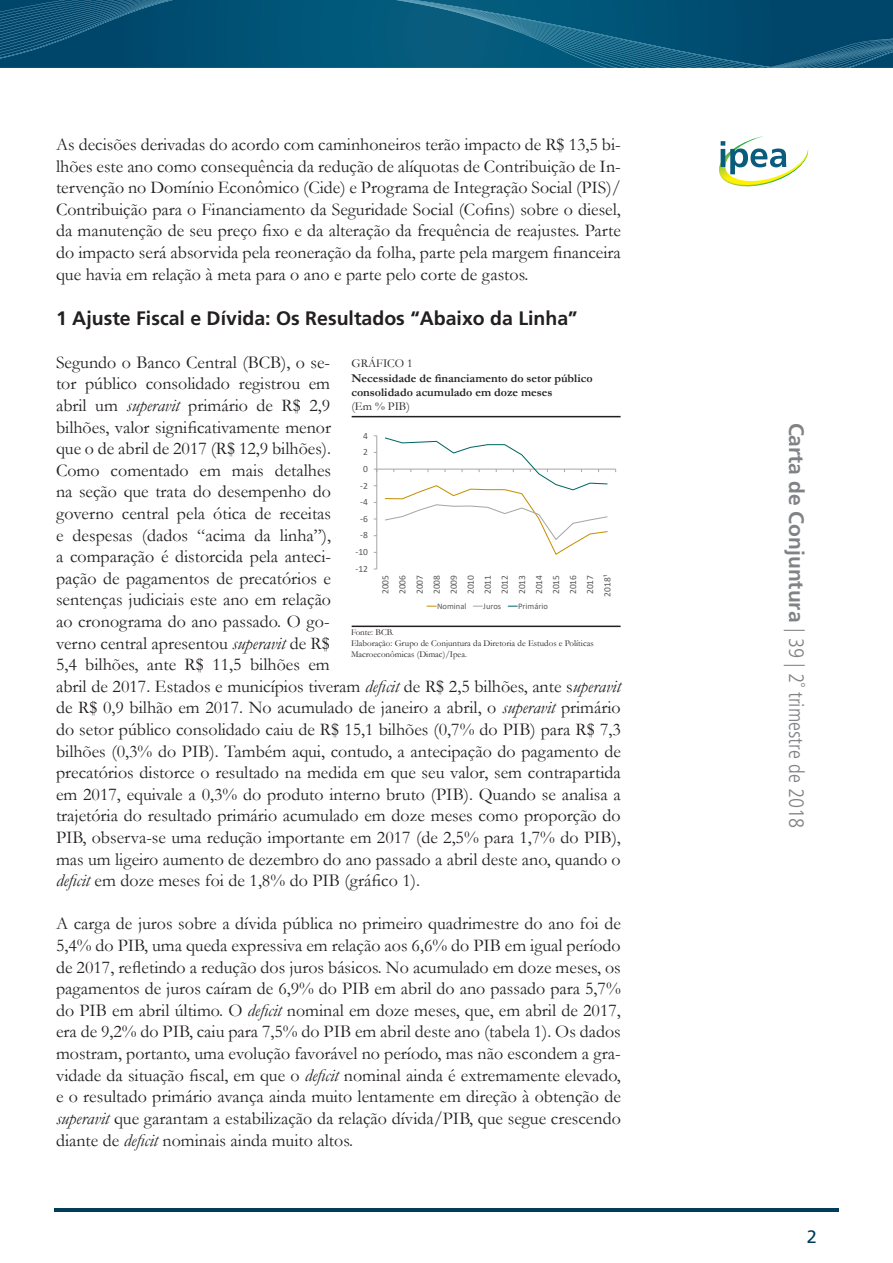
<style>
.page{position:relative;width:893px;height:1263px;background:#fff}
.page>*{position:absolute;margin:0;border:0;box-sizing:border-box;transform-origin:0 0}
.t1{font:condensed 21px "Frutiger 47 Light";color:#808285}
.t2{font:19.5px "Frutiger 65 Bold";color:#231f20}
.t3{font:18px/21.6px "Garamond";color:#231f20;text-align:justify}
.t4{font:18px "Frutiger 55 Roman";color:#013d59}
.t5{font:700 12px/14.4px "Garamond";color:#231f20}
.t6{font:12px "Garamond";color:#231f20}
.t7{font:9.45px/17.1px "Calibri";letter-spacing:-.005em;color:#595959;text-align:justify}
.t8{font:9px/10.8px "Garamond";color:#231f20}
.t9{font:8.55px "Calibri";color:#595959}
.s1{font-style:italic}
.s2{font-family:"Frutiger 65 Bold";font-stretch:normal}
</style>
<div class="page">
<svg style="left:0;top:0;width:893px;height:68px;background:#075578"></svg>
<hr style="left:54px;top:1209px;width:785px;height:3px;background:#013d59">
<img style="left:719px;top:136px;width:90px;height:50px">
<svg style="left:721px;top:141px;width:65px;height:33px"></svg>
<hr style="left:352px;top:626px;width:269px;height:1px;background:#231f20">
<hr style="left:352px;top:416px;width:269px;height:1px;background:#231f20">
<hr style="left:377px;top:436px;width:1px;height:133px;background:#a6a6a6">
<hr style="left:377px;top:469px;width:239px;height:1px;background:#a6a6a6">
<svg style="left:384px;top:437px;width:224px;height:118px"></svg>
<p class="t3" style="left:56px;top:133px;width:566px">As decisões derivadas do acordo com caminhoneiros terão impacto de R$ 13,5 bi&shy;lhões este ano como consequência da redução de alíquotas de Contribuição de In&shy;tervenção no Domínio Econômico (Cide) e Programa de Integração Social (PIS)/ Contribuição para o Financiamento da Seguridade Social (Cofins) sobre o diesel, da manutenção de seu preço fixo e da alteração da frequência de reajustes. Parte do impacto será absorvida pela reoneração da folha, parte pela margem financeira que havia em relação à meta para o ano e parte pelo corte de gastos.</p>
<p class="t2" style="left:56px;top:306px;width:523px">1 Ajuste Fiscal e Dívida: Os Resultados “Abaixo da Linha”</p>
<p class="t3" style="left:56px;top:351px;width:566px;text-align:left">Segundo o Banco Central (BCB), o se-<br>tor público consolidado registrou em<br>abril um <span class="s1">superavit</span> primário de R$ 2,9<br>bilhões, valor significativamente menor<br>que o de abril de 2017 (R$ 12,9 bilhões).<br>Como comentado em mais detalhes<br>na seção que trata do desempenho do<br>governo central pela ótica de receitas<br>e despesas (dados “acima da linha”),<br>a comparação é distorcida pela anteci-<br>pação de pagamentos de precatórios e<br>sentenças judiciais este ano em relação<br>ao cronograma do ano passado. O go-<br>verno central apresentou <span class="s1">superavit</span> de R$<br>5,4 bilhões, ante R$ 11,5 bilhões em<br>abril de 2017. Estados e municípios tiveram <span class="s1">deficit</span> de R$ 2,5 bilhões, ante s<span class="s1">uperavit </span>de R$ 0,9 bilhão em 2017. No acumulado de janeiro a abril, o <span class="s1">superavit</span> primário do setor público consolidado caiu de R$ 15,1 bilhões (0,7% do PIB) para R$ 7,3 bilhões (0,3% do PIB). Também aqui, contudo, a antecipação do pagamento de precatórios distorce o resultado na medida em que seu valor, sem contrapartida em 2017, equivale a 0,3% do produto interno bruto (PIB). Quando se analisa a trajetória do resultado primário acumulado em doze meses como proporção do PIB, observa-se uma redução importante em 2017 (de 2,5% para 1,7% do PIB), mas um ligeiro aumento de dezembro do ano passado a abril deste ano, quando o <span class="s1">deficit</span> em doze meses foi de 1,8% do PIB (gráfico 1).</p>
<p class="t3" style="left:56px;top:912px;width:566px">A carga de juros sobre a dívida pública no primeiro quadrimestre do ano foi de 5,4% do PIB, uma queda expressiva em relação aos 6,6% do PIB em igual período de 2017, refletindo a redução dos juros básicos. No acumulado em doze meses, os pagamentos de juros caíram de 6,9% do PIB em abril do ano passado para 5,7% do PIB em abril último. O <span class="s1">deficit</span> nominal em doze meses, que, em abril de 2017, era de 9,2% do PIB, caiu para 7,5% do PIB em abril deste ano (tabela 1). Os dados mostram, portanto, uma evolução favorável no período, mas não escondem a gra&shy;vidade da situação fiscal, em que o <span class="s1">deficit</span> nominal ainda é extremamente elevado, e o resultado primário avança ainda muito lentamente em direção à obtenção de <span class="s1">superavit</span> que garantam a estabilização da relação dívida/PIB, que segue crescendo diante de <span class="s1">deficit</span> nominais ainda muito altos.</p>
<p class="t6" style="left:351px;top:355px;width:63px">GRÁFICO 1</p>
<p class="t5" style="left:351px;top:371px;width:243px">Necessidade de financiamento do setor público consolidado acumulado em doze meses</p>
<p class="t6" style="left:351px;top:399px;width:60px">(Em % PIB)</p>
<p class="t7" style="left:363px;top:427px;width:6px">4</p>
<p class="t7" style="left:363px;top:443px;width:6px">2</p>
<p class="t7" style="left:363px;top:460px;width:6px">0</p>
<p class="t7" style="left:360px;top:477px;width:9px">-2</p>
<p class="t7" style="left:360px;top:493px;width:9px">-4</p>
<p class="t7" style="left:360px;top:510px;width:9px">-6</p>
<p class="t7" style="left:360px;top:526px;width:9px">-8</p>
<p class="t7" style="left:355px;top:543px;width:14px">-10</p>
<p class="t7" style="left:355px;top:560px;width:14px">-12</p>
<p class="t7" style="left:377px;top:596px;width:23px;rotate:-90deg">2005<br>2006<br>2007<br>2008<br>2009<br>2010<br>2011<br>2012<br>2013<br>2014<br>2015<br>2016<br>2017<br>2018¹</p>
<p class="t9" style="left:437px;top:600px;width:31px">Nominal</p>
<p class="t9" style="left:483px;top:600px;width:19px">Juros</p>
<p class="t9" style="left:518px;top:600px;width:31px">Primário</p>
<p class="t8" style="left:351px;top:627px;width:44px">Fonte: BCB.</p>
<p class="t8" style="left:351px;top:638px;width:244px">Elaboração: Grupo de Conjuntura da Diretoria de Estudos e Políticas<br>Macroeconômicas (Dimac)/Ipea.</p>
<p class="t1" style="left:808px;top:423px;width:407px;rotate:90deg"><span class="s2">Carta de Conjuntura</span> | 39 | 2˚ trimestre de 2018</p>
<p class="t4" style="left:807px;top:1226px;width:12px">2</p>
</div>
